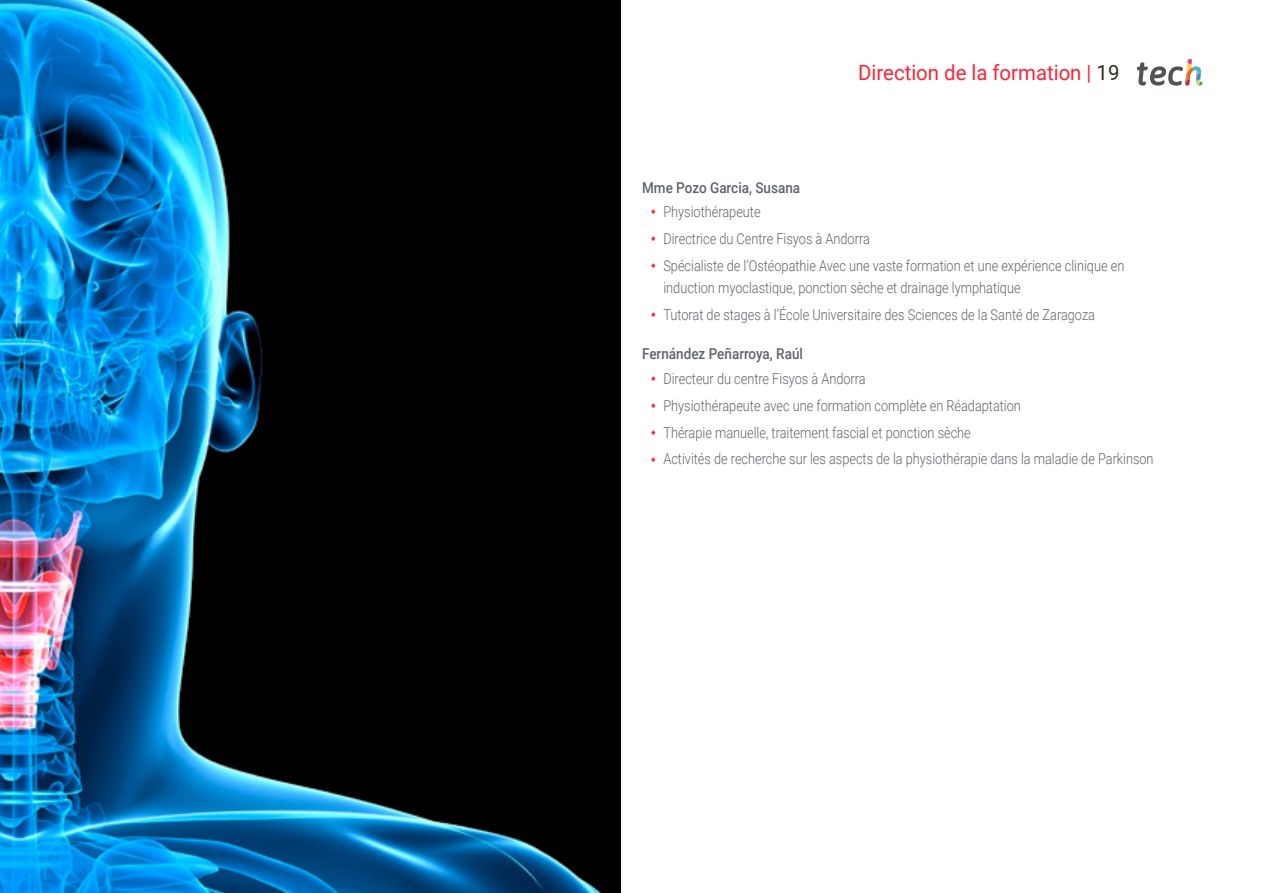
<style>
.page{position:relative;width:1263px;height:893px;background:#fff}
.page>*{position:absolute;margin:0;border:0;box-sizing:border-box;transform-origin:0 0}
.t1{font:21px "Roboto";color:#ff2438}
.t2{font:300 15px/26.7px "Roboto";color:#61646a;scale:.85 1}
.t3{font:500 15px "Roboto";color:#61646a;scale:.9 1}
.s1{color:#312e20}
</style>
<div class="page">
<img style="left:0;top:0;width:621px;height:893px">
<svg style="left:1137px;top:59px;width:65px;height:27px"></svg>
<h1 class="t1" style="left:858px;top:57px;width:263px">Direction de la formation | <span class="s1">19</span></h1>
<p class="t3" style="left:642px;top:177px;width:177px">Mme Pozo Garcia, Susana</p>
<p class="t2" style="left:663px;top:198px;width:544px">Physiothérapeute<br>Directrice du Centre Fisyos à Andorra<br>Spécialiste de l’Ostéopathie Avec une vaste formation et une expérience clinique en</p>
<p class="t2" style="left:663px;top:274px;width:509px">induction myoclastique, ponction sèche et drainage lymphatique<br>Tutorat de stages à l’École Universitaire des Sciences de la Santé de Zaragoza</p>
<p class="t3" style="left:642px;top:344px;width:180px">Fernández Peñarroya, Raúl</p>
<p class="t2" style="left:663px;top:365px;width:578px">Directeur du centre Fisyos à Andorra<br>Physiothérapeute avec une formation complète en Réadaptation<br>Thérapie manuelle, traitement fascial et ponction sèche<br>Activités de recherche sur les aspects de la physiothérapie dans la maladie de Parkinson</p>
</div>
